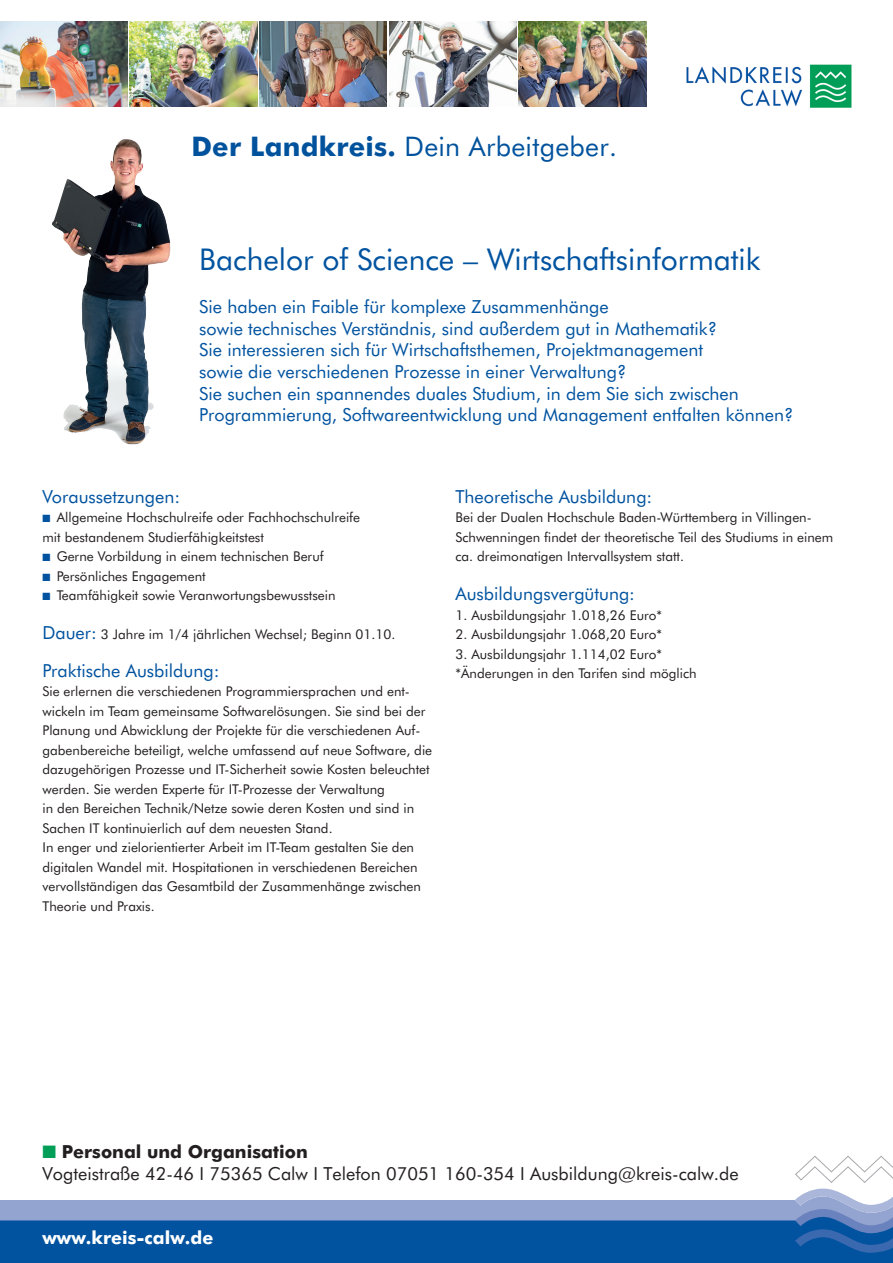
<style>
.page{position:relative;width:893px;height:1263px;background:#fff}
.page>*{position:absolute;margin:0;border:0;box-sizing:border-box;transform-origin:0 0}
.t1{font:30px "Futura BT";color:#0153a0}
.t2{font:27px "Futura BT";letter-spacing:.01em;color:#01529d}
.Blauer_Kasten{font:18px "Futura BT";color:#0153a0}
.t3{font:18px "Futura BT";color:#231f20}
.t4{font:700 18px "Futura BT";color:#231f20}
.t5{font:700 18px "Futura BT";color:#fff}
.t6{font:13.5px/19.5px "Futura BT";color:#231f20}
.s1{font-weight:700}
.s2{color:#0153a0}
.s3{font-size:18px;color:#0153a0}
.s4{color:#009e57}
</style>
<div class="page">
<svg style="left:0;top:1156px;width:893px;height:107px"></svg>
<img style="left:0;top:21px;width:128px;height:85px">
<img style="left:130px;top:21px;width:127px;height:85px">
<img style="left:259px;top:21px;width:128px;height:85px">
<img style="left:389px;top:21px;width:128px;height:85px">
<img style="left:519px;top:21px;width:127px;height:85px">
<img style="left:687px;top:65px;width:164px;height:42px">
<img style="left:52px;top:161px;width:119px;height:283px">
<p class="t2" style="left:191px;top:130px;width:427px"><span class="s1">Der Landkreis.</span> Dein Arbeitgeber.</p>
<p class="t1" style="left:199px;top:241px;width:563px">Bachelor of Science – Wirtschaftsinformatik</p>
<p class="Blauer_Kasten" style="left:199px;top:296px;width:411px">Sie haben ein Faible für komplexe Zusammenhänge</p>
<p class="Blauer_Kasten" style="left:199px;top:317px;width:519px">sowie technisches Verständnis, sind außerdem gut in Mathematik?</p>
<p class="Blauer_Kasten" style="left:199px;top:339px;width:505px">Sie interessieren sich für Wirtschaftsthemen, Projektmanagement</p>
<p class="Blauer_Kasten" style="left:199px;top:361px;width:429px">sowie die verschiedenen Prozesse in einer Verwaltung?</p>
<p class="Blauer_Kasten" style="left:199px;top:382px;width:541px">Sie suchen ein spannendes duales Studium, in dem Sie sich zwischen</p>
<p class="Blauer_Kasten" style="left:199px;top:404px;width:596px">Programmierung, Softwareentwicklung und Management entfalten können?</p>
<p class="Blauer_Kasten" style="left:43px;top:485px;width:139px">Voraussetzungen:</p>
<p class="t6" style="left:43px;top:508px;width:319px"><span class="s2">■</span> Allgemeine Hochschulreife oder Fachhochschulreife</p>
<p class="t6" style="left:43px;top:527px;width:223px">mit bestandenem Studierfähigkeitstest</p>
<p class="t6" style="left:43px;top:547px;width:283px"><span class="s2">■</span> Gerne Vorbildung in einem technischen Beruf</p>
<p class="t6" style="left:43px;top:566px;width:165px"><span class="s2">■</span> Persönliches Engagement</p>
<p class="t6" style="left:43px;top:586px;width:295px"><span class="s2">■</span> Teamfähigkeit sowie Veranwortungsbewusstsein</p>
<p class="t6" style="left:43px;top:625px;width:354px"><span class="s3">Dauer:</span> 3 Jahre im 1/4 jährlichen Wechsel; Beginn 01.10.</p>
<p class="Blauer_Kasten" style="left:43px;top:659px;width:178px">Praktische Ausbildung:</p>
<p class="t6" style="left:43px;top:682px;width:391px">Sie erlernen die verschiedenen Programmiersprachen und ent&shy;wickeln im Team gemeinsame Softwarelösungen. Sie sind bei der Planung und Abwicklung der Projekte für die verschiedenen Auf&shy;gabenbereiche beteiligt, welche umfassend auf neue Software, die dazugehörigen Prozesse und IT-Sicherheit sowie Kosten beleuchtet werden. Sie werden Experte für IT-Prozesse der Verwaltung</p>
<p class="t6" style="left:43px;top:799px;width:373px">in den Bereichen Technik/Netze sowie deren Kosten und sind in<br>Sachen IT kontinuierlich auf dem neuesten Stand.</p>
<p class="t6" style="left:43px;top:838px;width:380px">In enger und zielorientierter Arbeit im IT-Team gestalten Sie den digitalen Wandel mit. Hospitationen in verschiedenen Bereichen vervollständigen das Gesamtbild der Zusammenhänge zwischen Theorie und Praxis.￼￼￼￼￼￼￼￼</p>
<p class="Blauer_Kasten" style="left:455px;top:485px;width:198px">Theoretische Ausbildung:</p>
<p class="t6" style="left:455px;top:508px;width:379px">Bei der Dualen Hochschule Baden-Württemberg in Villingen-<br>Schwenningen findet der theoretische Teil des Studiums in einem ca. dreimonatigen Intervallsystem statt.</p>
<p class="Blauer_Kasten" style="left:455px;top:583px;width:181px">Ausbildungsvergütung:</p>
<p class="t6" style="left:455px;top:605px;width:208px">1. Ausbildungsjahr 1.018,26 Euro*</p>
<p class="t6" style="left:455px;top:625px;width:208px">2. Ausbildungsjahr 1.068,20 Euro*</p>
<p class="t6" style="left:455px;top:644px;width:208px">3. Ausbildungsjahr 1.114,02 Euro*</p>
<p class="t6" style="left:455px;top:664px;width:243px">*Änderungen in den Tarifen sind möglich</p>
<p class="t4" style="left:43px;top:1141px;width:267px"><span class="s4">■</span> Personal und Organisation</p>
<p class="t3" style="left:43px;top:1162px;width:698px">Vogteistraße 42-46 I 75365 Calw I Telefon 07051 160-354 I Ausbildung@kreis-calw.de</p>
<p class="t5" style="left:43px;top:1227px;width:172px">www.kreis-calw.de</p>
</div>
